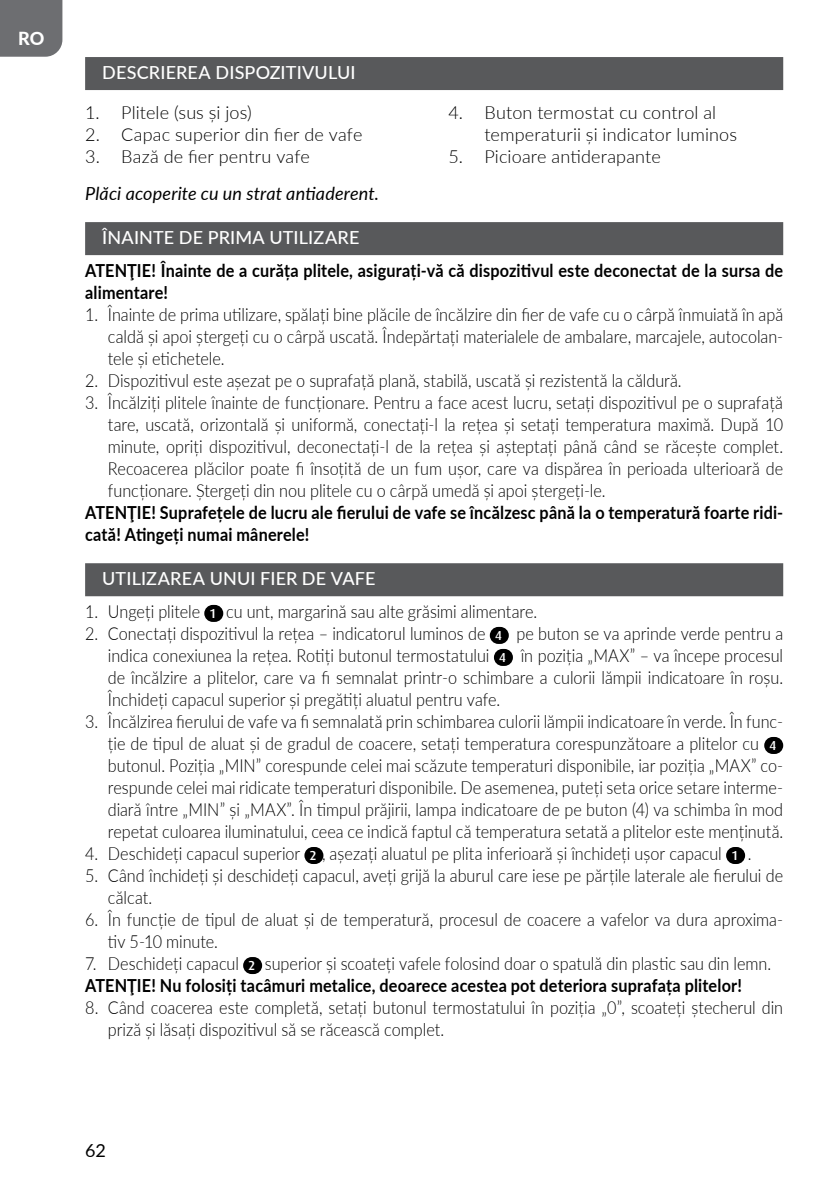
<style>
.page{position:relative;width:840px;height:1191px;background:#fff}
.page>*{position:absolute;margin:0;border:0;box-sizing:border-box;transform-origin:0 0}
.t1{font:300 18px/22px "Lato";color:#000;scale:.9 1}
.t2{font:700 18px/22px "Lato";letter-spacing:.01em;color:#000;scale:.9 1}
.t3{font:300 18px/22px "Lato";color:#000}
.t4{font:500 18px "Lato";letter-spacing:.01em;color:#fff}
.t5{font:italic 18px "Lato";letter-spacing:.01em;color:#000}
.t6{font:18px "Lato";color:#000}
.t7{font:800 18px "Lato";color:#fff}
.s1{font-family:"Dax Pro";font-weight:500;font-size:13px;color:#fff}
.s2{font-weight:700}
</style>
<div class="page">
<div style="left:0;top:0;width:62px;height:57px;background:#6d6e71"></div>
<div style="left:85px;top:57px;width:697px;height:33px;background:#58595b"></div>
<div style="left:85px;top:222px;width:697px;height:33px;background:#58595b"></div>
<div style="left:85px;top:563px;width:697px;height:33px;background:#58595b"></div>
<div style="left:204px;top:605px;width:19px;height:17px;background:#000;border-radius:9px"></div>
<div style="left:489px;top:627px;width:19px;height:17px;background:#000;border-radius:9px"></div>
<div style="left:493px;top:649px;width:19px;height:17px;background:#000;border-radius:9px"></div>
<div style="left:763px;top:737px;width:19px;height:17px;background:#000;border-radius:9px"></div>
<div style="left:304px;top:847px;width:19px;height:17px;background:#000;border-radius:9px"></div>
<div style="left:725px;top:847px;width:19px;height:17px;background:#000;border-radius:9px"></div>
<div style="left:243px;top:957px;width:19px;height:17px;background:#000;border-radius:9px"></div>
<p class="t7" style="left:18px;top:25px;width:28px">RO</p>
<p class="t4" style="left:102px;top:59px;width:255px">DESCRIEREA DISPOZITIVULUI</p>
<p class="t3" style="left:85px;top:101px;width:168px">1. Plitele (sus și jos)</p>
<p class="t3" style="left:85px;top:123px;width:279px">2. Capac superior din fier de vafe</p>
<p class="t3" style="left:85px;top:145px;width:226px">3. Bază de fier pentru vafe</p>
<p class="t3" style="left:484px;top:101px;width:254px;text-indent:-36px">4. Buton termostat cu control al temperaturii și indicator luminos</p>
<p class="t3" style="left:448px;top:145px;width:214px">5. Picioare antiderapante</p>
<p class="t5" style="left:85px;top:180px;width:295px">Plăci acoperite cu un strat antiaderent.</p>
<p class="t4" style="left:102px;top:224px;width:259px">ÎNAINTE DE PRIMA UTILIZARE</p>
<p class="t2" style="left:85px;top:258px;width:776px">ATENŢIE! Înainte de a curăța plitele, asigurați-vă că dispozitivul este deconectat de la sursa de alimentare!</p>
<p class="t1" style="left:108px;top:303px;width:751px;text-align:justify;text-indent:-23px">1. Înainte de prima utilizare, spălați bine plăcile de încălzire din fier de vafe cu o cârpă înmuiată în apă caldă și apoi ștergeți cu o cârpă uscată. Îndepărtați materialele de ambalare, marcajele, autocolan&shy;tele și etichetele.</p>
<p class="t1" style="left:85px;top:369px;width:664px">2. Dispozitivul este așezat pe o suprafață plană, stabilă, uscată și rezistentă la căldură.</p>
<p class="t1" style="left:108px;top:391px;width:751px;text-align:justify;text-indent:-23px">3. Încălziți plitele înainte de funcționare. Pentru a face acest lucru, setați dispozitivul pe o suprafață tare, uscată, orizontală și uniformă, conectați-l la rețea și setați temperatura maximă. După 10 minute, opriți dispozitivul, deconectați-l de la rețea și așteptați până când se răcește complet.<br>Recoacerea plăcilor poate fi însoțită de un fum ușor, care va dispărea în perioada ulterioară de funcționare. Ștergeți din nou plitele cu o cârpă umedă și apoi ștergeți-le.</p>
<p class="t2" style="left:85px;top:500px;width:776px">ATENŢIE! Suprafețele de lucru ale fierului de vafe se încălzesc până la o temperatură foarte ridi&shy;cată! Atingeți numai mânerele!</p>
<p class="t4" style="left:102px;top:565px;width:274px">UTILIZAREA UNUI FIER DE VAFE</p>
<p class="t1" style="left:85px;top:600px;width:503px">1. Ungeți plitele <span class="s1">1</span> cu unt, margarină sau alte grăsimi alimentare.</p>
<p class="t1" style="left:108px;top:622px;width:751px;text-align:justify;text-indent:-23px">2. Conectați dispozitivul la rețea – indicatorul luminos de <span class="s1">4</span> pe buton se va aprinde verde pentru a indica conexiunea la rețea. Rotiți butonul termostatului <span class="s1">4</span> în poziția „MAX” – va începe procesul de încălzire a plitelor, care va fi semnalat printr-o schimbare a culorii lămpii indicatoare în roșu.<br>Închideți capacul superior și pregătiți aluatul pentru vafe.</p>
<p class="t1" style="left:108px;top:710px;width:751px;text-indent:-23px">3. Încălzirea fierului de vafe va fi semnalată prin schimbarea culorii lămpii indicatoare în verde. În func&shy;ție de tipul de aluat și de gradul de coacere, setați temperatura corespunzătoare a plitelor cu <span class="s1">4 </span>butonul. Poziția „MIN” corespunde celei mai scăzute temperaturi disponibile, iar poziția „MAX” co&shy;respunde celei mai ridicate temperaturi disponibile. De asemenea, puteți seta orice setare interme&shy;diară între „MIN” și „MAX”. În timpul prăjirii, lampa indicatoare de pe buton (4) va schimba în mod repetat culoarea iluminatului, ceea ce indică faptul că temperatura setată a plitelor este menținută.</p>
<p class="t1" style="left:85px;top:842px;width:741px">4. Deschideți capacul superior <span class="s1">2</span> , așezați aluatul pe plita inferioară și închideți ușor capacul <span class="s1">1</span> .</p>
<p class="t1" style="left:108px;top:864px;width:751px;text-indent:-23px">5. Când închideți și deschideți capacul, aveți grijă la aburul care iese pe părțile laterale ale fierului de călcat.</p>
<p class="t1" style="left:108px;top:908px;width:751px;text-indent:-23px">6. În funcție de tipul de aluat și de temperatură, procesul de coacere a vafelor va dura aproxima&shy;tiv 5-10 minute.</p>
<p class="t1" style="left:85px;top:952px;width:763px">7. Deschideți capacul <span class="s1">2</span> superior și scoateți vafele folosind doar o spatulă din plastic sau din lemn.<br><span class="s2">ATENŢIE! Nu folosiți tacâmuri metalice, deoarece acestea pot deteriora suprafața plitelor!</span></p>
<p class="t1" style="left:108px;top:996px;width:751px;text-indent:-23px">8. Când coacerea este completă, setați butonul termostatului în poziția „0”, scoateți ștecherul din priză și lăsați dispozitivul să se răcească complet.</p>
<p class="t6" style="left:85px;top:1137px;width:22px">62</p>
</div>
